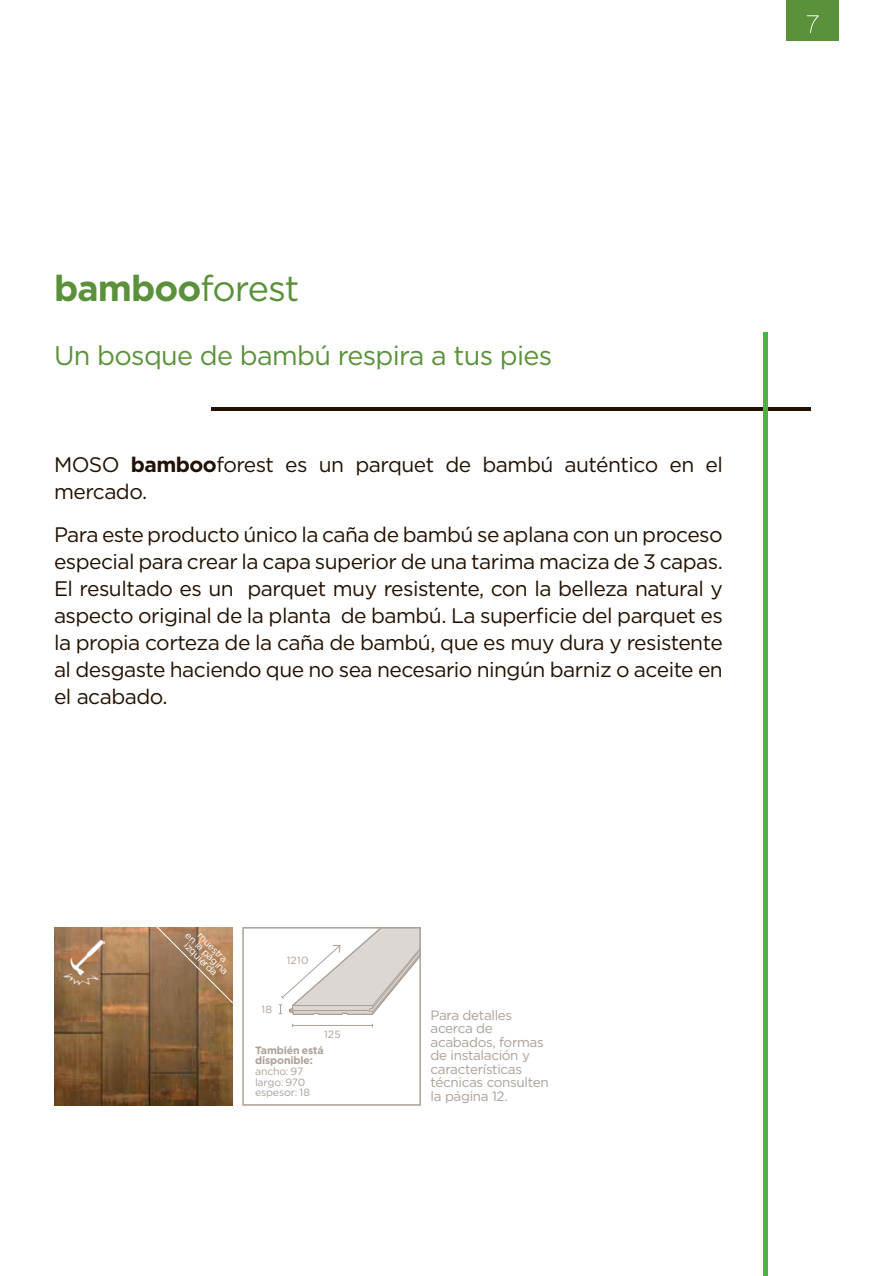
<style>
.page{position:relative;width:893px;height:1276px;background:#fff}
.page>*{position:absolute;margin:0;border:0;box-sizing:border-box;transform-origin:0 0}
.t1{font:700 36px "Gotham";letter-spacing:-.025em;color:#5a913a}
.t2{font:27px "Gotham";letter-spacing:-.025em;color:#5a913a}
.t3{font:21px/27px "Gotham";letter-spacing:-.025em;color:#221000}
.t4{font:13.5px/13.5px "Gotham";letter-spacing:-.025em;color:#aba097}
.t5{font:10.5px/10.5px "Gotham";letter-spacing:-.015em;color:#aba097}
.t6{font:700 10.5px/10.5px "Gotham";letter-spacing:-.01em;color:#aba097}
.t7{font:9.75px/16.5px "Gotham";color:#fff}
.s1{font-weight:400}
.s2{font-weight:700}
</style>
<div class="page">
<div style="left:242px;top:927px;width:179px;height:178px;border:2px solid #aba097"></div>
<hr style="left:293px;top:1025px;width:79px;height:1px;background:#aba097">
<svg style="left:279px;top:928px;width:141px;height:87px"></svg>
<img style="left:54px;top:927px;width:179px;height:178px">
<img style="left:63px;top:938px;width:42px;height:47px">
<svg style="left:156px;top:927px;width:77px;height:77px;background:#a27c5a"></svg>
<hr style="left:212px;top:407px;width:599px;height:3px;background:#221000">
<hr style="left:763px;top:333px;width:4px;height:943px;background:#43b649">
<div style="left:786px;top:0;width:53px;height:40px;background:#5a913a"></div>
<svg style="left:807px;top:15px;width:12px;height:18px"></svg>
<h1 class="t1" style="left:54px;top:264px;width:247px">bamboo<span class="s1">forest</span></h1>
<p class="t2" style="left:54px;top:338px;width:500px">Un bosque de bambú respira a tus pies</p>
<p class="t3" style="left:54px;top:451px;width:670px">MOSO <span class="s2">bamboo</span>forest es un parquet de bambú auténtico en el mercado.</p>
<p class="t3" style="left:54px;top:520px;width:670px;text-align:justify">Para este producto único la caña de bambú se aplana con un proceso especial para crear la capa superior de una tarima maciza de 3 capas.<br>El resultado es un parquet muy resistente, con la belleza natural y aspecto original de la planta de bambú. La superficie del parquet es la propia corteza de la caña de bambú, que es muy dura y resistente al desgaste haciendo que no sea necesario ningún barniz o aceite en el acabado.</p>
<p class="t7" style="left:193px;top:927px;width:57px;rotate:45deg">en la página</p>
<p class="t7" style="left:203px;top:926px;width:44px;rotate:45deg">muestra izquierda</p>
<p class="t5" style="left:287px;top:955px;width:23px">1210</p>
<p class="t5" style="left:261px;top:1003px;width:12px">18</p>
<p class="t5" style="left:324px;top:1028px;width:18px">125</p>
<p class="t6" style="left:255px;top:1045px;width:70px">También está disponible:</p>
<p class="t5" style="left:255px;top:1065px;width:56px">ancho: 97 largo: 970 espesor: 18</p>
<p class="t4" style="left:431px;top:1008px;width:120px">Para detalles acerca de acabados, formas de instalación y características técnicas consulten la página 12.</p>
</div>
